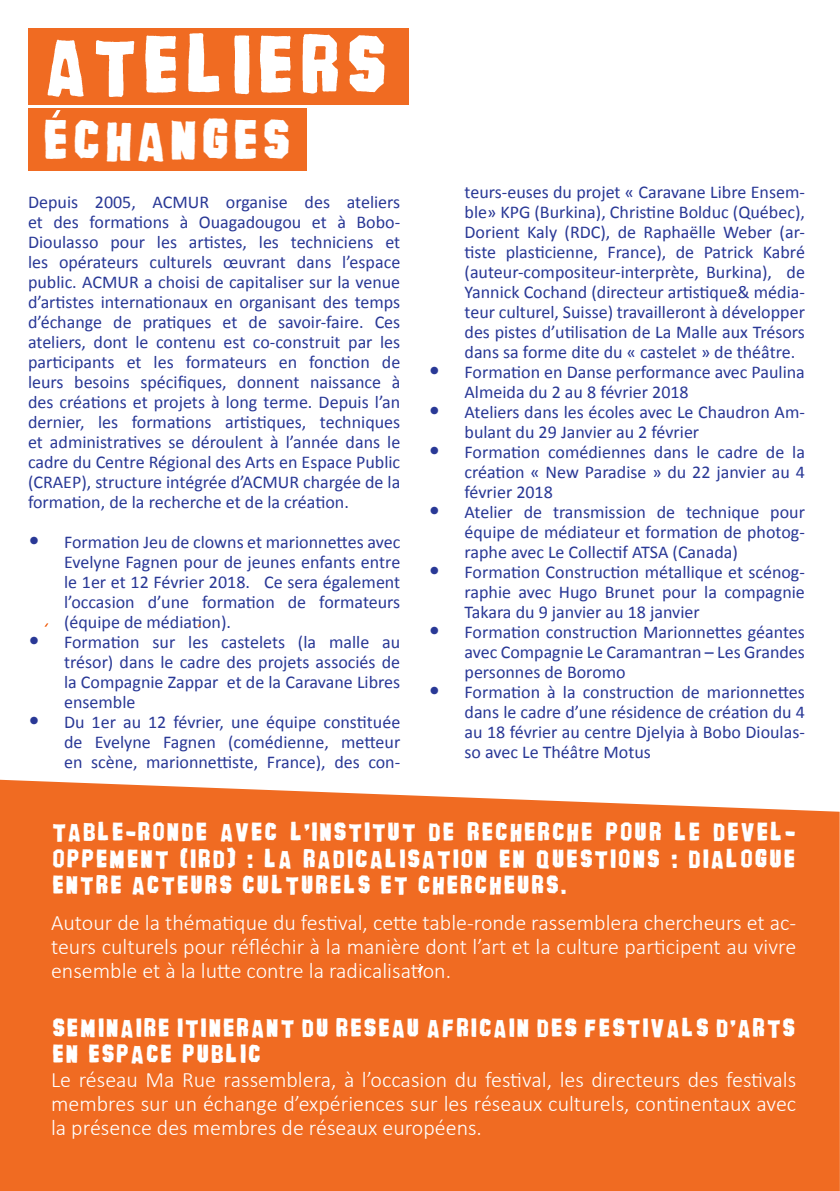
<style>
.page{position:relative;width:840px;height:1191px;background:#fff}
.page>*{position:absolute;margin:0;border:0;box-sizing:border-box;transform-origin:0 0}
.t1{font:69.6px "banhart black";letter-spacing:-.02em;color:#fff}
.t2{font:47.8px "banhart black";letter-spacing:-.02em;color:#fff}
.t3{font:300 22px/24px "Calibri";color:#fff;text-align:justify}
.t4{font:22px/26.4px "banhart black";letter-spacing:-.025em;color:#fff;text-align:justify}
.t5{font:18px/20px "Calibri";color:#293896;text-align:justify}
.s1{font-size:24px}
</style>
<div class="page">
<div style="left:28px;top:28px;width:380px;height:77px;background:#f06b22"></div>
<div style="left:28px;top:108px;width:278px;height:62px;background:#f06b22"></div>
<div style="left:0;top:779px;width:839px;height:412px;background:#f06b22"></div>
<svg style="left:52px;top:110px;width:8px;height:8px"></svg>
<svg style="left:417px;top:966px;width:6px;height:6px"></svg>
<h1 class="t1" style="left:41px;top:19px;width:351px">ATELIERS</h1>
<h2 class="t2" style="left:41px;top:108px;width:253px">ECHANGES</h2>
<p class="t5" style="left:28px;top:192px;width:373px">Depuis 2005, ACMUR organise des ateliers et des formations à Ouagadougou et à Bobo-Dioulasso pour les artistes, les techniciens et les opérateurs culturels œuvrant dans l’espace public. ACMUR a choisi de capitaliser sur la venue d’artistes internationaux en organisant des temps d’échange de pratiques et de savoir-faire. Ces ateliers, dont le contenu est co-construit par les participants et les formateurs en fonction de leurs besoins spécifiques, donnent naissance à des créations et projets à long terme. Depuis l’an dernier, les formations artistiques, techniques et administratives se déroulent à l’année dans le cadre du Centre Régional des Arts en Espace Public (CRAEP), structure intégrée d’ACMUR chargée de la formation, de la recherche et de la création.</p>
<p class="t5" style="left:64px;top:532px;width:337px;text-indent:-36px"><span class="s1">•</span> Formation Jeu de clowns et marionnettes avec Evelyne Fagnen pour de jeunes enfants entre le 1er et 12 Février 2018. Ce sera également l’occasion d’une formation de formateurs (équipe de médiation).</p>
<p class="t5" style="left:64px;top:632px;width:337px;text-indent:-36px"><span class="s1">•</span> Formation sur les castelets (la malle au trésor) dans le cadre des projets associés de la Compagnie Zappar et de la Caravane Libres ensemble</p>
<p class="t5" style="left:64px;top:712px;width:337px;text-indent:-36px"><span class="s1">•</span> Du 1er au 12 février, une équipe constituée de Evelyne Fagnen (comédienne, metteur en scène, marionnettiste, France), des con-</p>
<p class="t5" style="left:464px;top:182px;width:342px">teurs-euses du projet « Caravane Libre Ensem&shy;ble» KPG (Burkina), Christine Bolduc (Québec), Dorient Kaly (RDC), de Raphaëlle Weber (ar&shy;tiste plasticienne, France), de Patrick Kabré (auteur-compositeur-interprète, Burkina), de Yannick Cochand (directeur artistique&amp; média&shy;teur culturel, Suisse) travailleront à développer des pistes d’utilisation de La Malle aux Trésors dans sa forme dite du « castelet » de théâtre.</p>
<p class="t5" style="left:464px;top:362px;width:342px;text-indent:-36px"><span class="s1">•</span> Formation en Danse performance avec Paulina<br>Almeida du 2 au 8 février 2018</p>
<p class="t5" style="left:464px;top:402px;width:342px;text-indent:-36px"><span class="s1">•</span> Ateliers dans les écoles avec Le Chaudron Am&shy;bulant du 29 Janvier au 2 février</p>
<p class="t5" style="left:464px;top:442px;width:342px;text-indent:-36px"><span class="s1">•</span> Formation comédiennes dans le cadre de la création « New Paradise » du 22 janvier au 4 février 2018</p>
<p class="t5" style="left:464px;top:503px;width:342px;text-indent:-36px"><span class="s1">•</span> Atelier de transmission de technique pour équipe de médiateur et formation de photog&shy;raphe avec Le Collectif ATSA (Canada)</p>
<p class="t5" style="left:464px;top:562px;width:342px;text-indent:-36px"><span class="s1">•</span> Formation Construction métallique et scénog&shy;raphie avec Hugo Brunet pour la compagnie Takara du 9 janvier au 18 janvier</p>
<p class="t5" style="left:464px;top:622px;width:342px;text-indent:-36px"><span class="s1">•</span> Formation construction Marionnettes géantes avec Compagnie Le Caramantran – Les Grandes personnes de Boromo</p>
<p class="t5" style="left:464px;top:682px;width:342px;text-indent:-36px"><span class="s1">•</span> Formation à la construction de marionnettes dans le cadre d’une résidence de création du 4 au 18 février au centre Djelyia à Bobo Dioulas&shy;so avec Le Théâtre Motus</p>
<p class="t4" style="left:51px;top:818px;width:746px">TABLE-RONDE AVEC L'INSTITUT DE RECHERCHE POUR LE DEVEL-OPPEMENT (IRD) : LA RADICALISATION EN QUESTIONS : DIALOGUE ENTRE ACTEURS CULTURELS ET CHERCHEURS.</p>
<p class="t3" style="left:51px;top:910px;width:746px">Autour de la thématique du festival, cette table-ronde rassemblera chercheurs et ac&shy;teurs culturels pour réfléchir à la manière dont l’art et la culture participent au vivre ensemble et à la lutte contre la radicalisation.</p>
<p class="t4" style="left:51px;top:1014px;width:746px">SEMINAIRE ITINERANT DU RESEAU AFRICAIN DES FESTIVALS D'ARTS<br>EN ESPACE PUBLIC</p>
<p class="t3" style="left:51px;top:1067px;width:746px">Le réseau Ma Rue rassemblera, à l’occasion du festival, les directeurs des festivals membres sur un échange d’expériences sur les réseaux culturels, continentaux avec la présence des membres de réseaux européens.</p>
</div>
